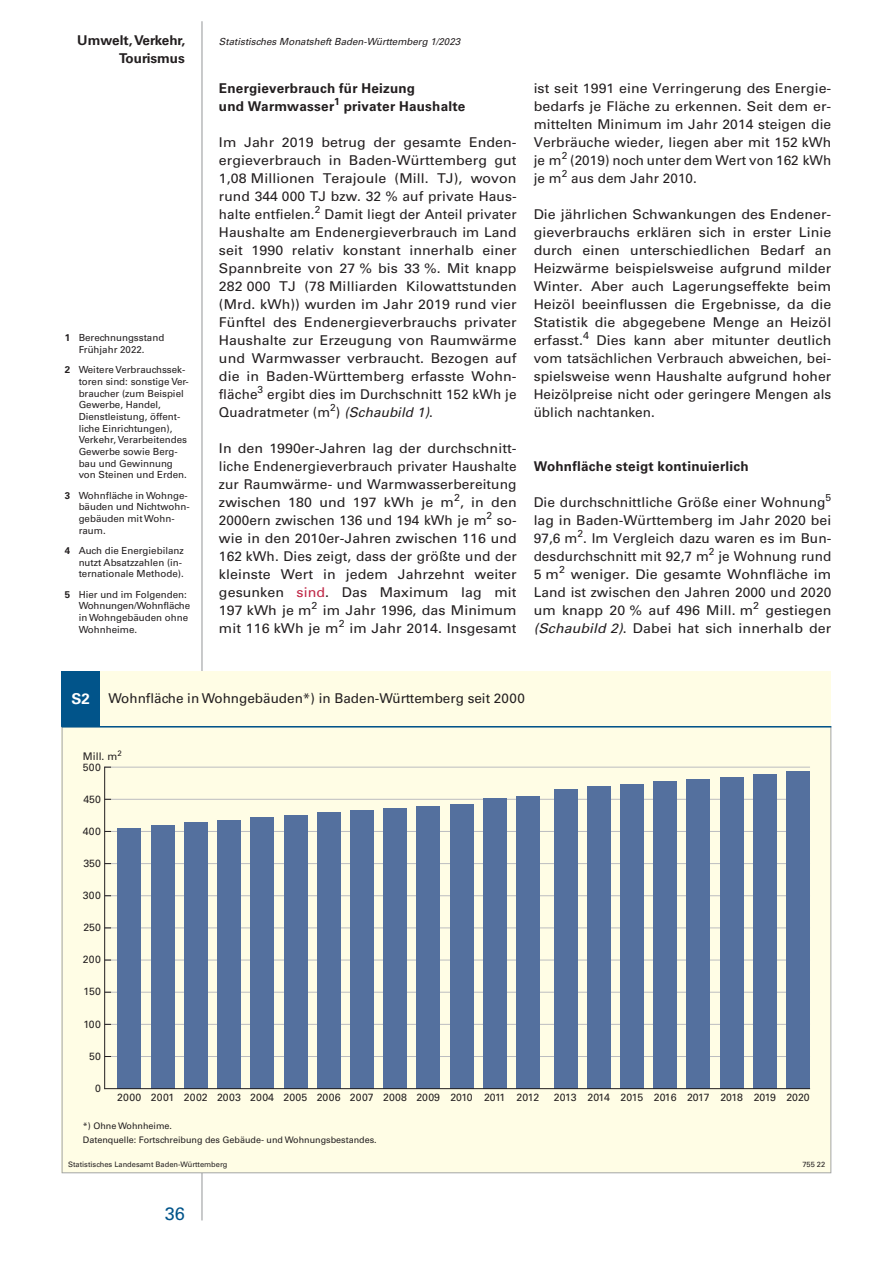
<style>
.page{position:relative;width:893px;height:1263px;background:#fff}
.page>*{position:absolute;margin:0;border:0;box-sizing:border-box;transform-origin:0 0}
.t1{font:18px "Univers";color:#01548a}
.Fließtext{font:13.5px/18px "Univers";letter-spacing:.005em;color:#231f20;text-align:justify;scale:1.05 1}
.Fließtext-2{font:13.5px/18px "Univers";letter-spacing:.005em;color:#231f20;text-align:justify}
.Kapitelzwischenübers{font:700 13.5px/18px "Univers";letter-spacing:.015em;color:#231f20}
.Kopfzeile_Beitragsth{font:700 13.5px "Univers";color:#231f20}
.t2{font:10.5px "Univers";color:#231f20}
.t3{font:9.75px/11.7px "Univers";color:#231f20}
.Kopfzeile_Ausgabe{font:italic 9.75px "Univers";color:#231f20}
.t4{font:9px/13.5px "Univers";color:#231f20}
.t5{font:7.5px "Univers";color:#231f20}
.s1{font-weight:700}
.s2{font-style:italic}
.s3{color:#bf2645}
.s4{font-weight:700;font-size:15px;color:#fff}
</style>
<div class="page">
<hr style="left:202px;top:21px;width:1px;height:1199px;background:#939598">
<div style="left:62px;top:671px;width:769px;height:502px;background:#fffde5"></div>
<div style="left:62px;top:671px;width:38px;height:56px;background:#01548a"></div>
<svg style="left:62px;top:727px;width:769px;height:446px"></svg>
<hr style="left:105px;top:1056px;width:705px;height:1px;background:#bcbdc0">
<hr style="left:105px;top:1024px;width:705px;height:1px;background:#bcbdc0">
<hr style="left:105px;top:992px;width:705px;height:1px;background:#bcbdc0">
<hr style="left:105px;top:960px;width:705px;height:1px;background:#bcbdc0">
<hr style="left:105px;top:928px;width:705px;height:1px;background:#bcbdc0">
<hr style="left:105px;top:895px;width:705px;height:1px;background:#bcbdc0">
<hr style="left:105px;top:863px;width:705px;height:1px;background:#bcbdc0">
<hr style="left:105px;top:831px;width:705px;height:1px;background:#bcbdc0">
<hr style="left:105px;top:799px;width:705px;height:1px;background:#bcbdc0">
<hr style="left:105px;top:767px;width:705px;height:1px;background:#bcbdc0">
<hr style="left:104px;top:767px;width:1px;height:322px;background:#231f20">
<div style="left:117px;top:828px;width:24px;height:261px;background:#54709e"></div>
<div style="left:151px;top:825px;width:24px;height:264px;background:#54709e"></div>
<div style="left:184px;top:822px;width:24px;height:267px;background:#54709e"></div>
<div style="left:217px;top:820px;width:24px;height:269px;background:#54709e"></div>
<div style="left:250px;top:817px;width:24px;height:272px;background:#54709e"></div>
<div style="left:284px;top:815px;width:23px;height:274px;background:#54709e"></div>
<div style="left:317px;top:812px;width:24px;height:277px;background:#54709e"></div>
<div style="left:350px;top:810px;width:24px;height:279px;background:#54709e"></div>
<div style="left:383px;top:808px;width:24px;height:281px;background:#54709e"></div>
<div style="left:416px;top:806px;width:24px;height:283px;background:#54709e"></div>
<div style="left:450px;top:804px;width:24px;height:285px;background:#54709e"></div>
<div style="left:483px;top:798px;width:24px;height:291px;background:#54709e"></div>
<div style="left:516px;top:796px;width:24px;height:293px;background:#54709e"></div>
<div style="left:554px;top:789px;width:23px;height:300px;background:#54709e"></div>
<div style="left:587px;top:786px;width:24px;height:303px;background:#54709e"></div>
<div style="left:620px;top:784px;width:24px;height:305px;background:#54709e"></div>
<div style="left:653px;top:782px;width:24px;height:307px;background:#54709e"></div>
<div style="left:686px;top:779px;width:24px;height:310px;background:#54709e"></div>
<div style="left:720px;top:777px;width:24px;height:312px;background:#54709e"></div>
<div style="left:753px;top:774px;width:24px;height:315px;background:#54709e"></div>
<div style="left:786px;top:772px;width:24px;height:317px;background:#54709e"></div>
<hr style="left:105px;top:1088px;width:705px;height:1px;background:#231f20">
<hr style="left:62px;top:726px;width:769px;height:1px;background:#01548a">
<p class="Kopfzeile_Beitragsth" style="left:77px;top:32px;width:110px">Umwelt, Verkehr,</p>
<p class="Kopfzeile_Ausgabe" style="left:219px;top:35px;width:243px">Statistisches Monatsheft Baden-Württemberg 1/2023</p>
<p class="Kopfzeile_Beitragsth" style="left:119px;top:50px;width:67px">Tourismus</p>
<p class="t3" style="left:65px;top:332px;width:101px;text-align:center"><span class="s1">1</span> Berechnungsstand<br>Frühjahr 2022.</p>
<p class="t3" style="left:79px;top:364px;width:112px;text-indent:-14px"><span class="s1">2</span> Weitere Verbrauchssek&shy;toren sind: sonstige Ver&shy;braucher (zum Beispiel<br>Gewerbe, Handel,<br>Dienstleistung, öffent&shy;liche Einrichtungen),<br>Verkehr, Verarbeitendes<br>Gewerbe sowie Berg&shy;bau und Gewinnung von Steinen und Erden.</p>
<p class="t3" style="left:79px;top:489px;width:113px;text-indent:-14px"><span class="s1">3</span> Wohnfläche in Wohnge&shy;bäuden und Nichtwohn&shy;gebäuden mit Wohn&shy;raum.</p>
<p class="t3" style="left:79px;top:545px;width:107px;text-indent:-14px"><span class="s1">4</span> Auch die Energiebilanz nutzt Absatzzahlen (in&shy;ternationale Methode).</p>
<p class="t3" style="left:79px;top:588px;width:113px;text-indent:-14px"><span class="s1">5</span> Hier und im Folgenden:<br>Wohnungen/Wohnfläche in Wohngebäuden ohne<br>Wohnheime.</p>
<p class="Kapitelzwischenübers" style="left:219px;top:79px;width:248px">Energieverbrauch für Heizung<br>und Warmwasser<sup>1</sup> privater Haushalte</p>
<p class="Fließtext" style="left:219px;top:133px;width:285px">Im Jahr 2019 betrug der gesamte Enden&shy;ergieverbrauch in Baden-Württemberg gut 1,08 Millionen Terajoule (Mill. TJ), wovon rund 344 000 TJ bzw. 32 % auf private Haus&shy;halte entfielen.<sup>2</sup> Damit liegt der Anteil privater Haushalte am Endenergieverbrauch im Land seit 1990 relativ konstant innerhalb einer Spannbreite von 27 % bis 33 %. Mit knapp 282 000 TJ (78 Milliarden Kilowattstunden (Mrd. kWh)) wurden im Jahr 2019 rund vier Fünftel des Endenergieverbrauchs privater Haushalte zur Erzeugung von Raumwärme und Warmwasser verbraucht. Bezogen auf die in Baden-Württemberg erfasste Wohn&shy;fläche<sup>3</sup> ergibt dies im Durchschnitt 152 kWh je Quadratmeter (m<sup>2</sup>) <span class="s2">(Schaubild 1)</span>.</p>
<p class="Fließtext" style="left:219px;top:439px;width:285px">In den 1990er-Jahren lag der durchschnitt&shy;liche Endenergieverbrauch privater Haushalte zur Raumwärme- und Warmwasserbereitung zwischen 180 und 197 kWh je m<sup>2</sup>, in den 2000ern zwischen 136 und 194 kWh je m<sup>2</sup> so&shy;wie in den 2010er-Jahren zwischen 116 und 162 kWh. Dies zeigt, dass der größte und der kleinste Wert in jedem Jahrzehnt weiter gesunken <span class="s3">sind</span>. Das Maximum lag mit 197 kWh je m<sup>2</sup> im Jahr 1996, das Minimum mit 116 kWh je m<sup>2</sup> im Jahr 2014. Insgesamt</p>
<p class="Fließtext" style="left:534px;top:79px;width:285px">ist seit 1991 eine Verringerung des Energie&shy;bedarfs je Fläche zu erkennen. Seit dem er&shy;mittelten Minimum im Jahr 2014 steigen die Verbräuche wieder, liegen aber mit 152 kWh je m<sup>2</sup> (2019) noch unter dem Wert von 162 kWh je m<sup>2</sup> aus dem Jahr 2010.</p>
<p class="Fließtext" style="left:534px;top:205px;width:285px">Die jährlichen Schwankungen des Endener&shy;gieverbrauchs erklären sich in erster Linie durch einen unterschiedlichen Bedarf an Heizwärme beispielsweise aufgrund milder Winter. Aber auch Lagerungseffekte beim Heizöl beeinflussen die Ergebnisse, da die Statistik die abgegebene Menge an Heizöl erfasst.<sup>4</sup> Dies kann aber mitunter deutlich vom tatsächlichen Verbrauch abweichen, bei&shy;spielsweise wenn Haushalte aufgrund hoher Heizölpreise nicht oder geringere Mengen als üblich nachtanken.</p>
<p class="Kapitelzwischenübers" style="left:534px;top:457px;width:217px">Wohnfläche steigt kontinuierlich</p>
<p class="Fließtext-2" style="left:534px;top:493px;width:299px">Die durchschnittliche Größe einer Wohnung<sup>5 </sup>lag in Baden-Württemberg im Jahr 2020 bei 97,6 m<sup>2</sup>. Im Vergleich dazu waren es im Bun&shy;desdurchschnitt mit 92,7 m<sup>2</sup> je Wohnung rund 5 m<sup>2</sup> weniger. Die gesamte Wohnfläche im Land ist zwischen den Jahren 2000 und 2020 um knapp 20 % auf 496 Mill. m<sup>2</sup> gestiegen <span class="s2">(Schaubild 2)</span>. Dabei hat sich innerhalb der</p>
<p class="Fließtext-2" style="left:72px;top:690px;width:455px"><span class="s4">S2</span> Wohnfläche in Wohngebäuden*) in Baden-Württemberg seit 2000</p>
<p class="t2" style="left:83px;top:750px;width:40px">Mill. m<sup>2</sup></p>
<p class="t2" style="left:83px;top:761px;width:19px">500</p>
<p class="t2" style="left:83px;top:793px;width:19px">450</p>
<p class="t2" style="left:83px;top:825px;width:19px">400</p>
<p class="t2" style="left:83px;top:857px;width:19px">350</p>
<p class="t2" style="left:83px;top:889px;width:19px">300</p>
<p class="t2" style="left:83px;top:921px;width:19px">250</p>
<p class="t2" style="left:83px;top:953px;width:19px">200</p>
<p class="t2" style="left:83px;top:985px;width:19px">150</p>
<p class="t2" style="left:83px;top:1018px;width:19px">100</p>
<p class="t2" style="left:89px;top:1050px;width:13px">50</p>
<p class="t2" style="left:95px;top:1082px;width:7px">0</p>
<p class="t2" style="left:117px;top:1091px;width:423px">2000 2001 2002 2003 2004 2005 2006 2007 2008 2009 2010 2011 2012</p>
<p class="t2" style="left:554px;top:1091px;width:257px">2013 2014 2015 2016 2017 2018 2019 2020</p>
<p class="t4" style="left:83px;top:1119px;width:295px">*) Ohne Wohnheime.<br>Datenquelle: Fortschreibung des Gebäude- und Wohnungsbestandes.</p>
<p class="t5" style="left:68px;top:1159px;width:161px">Statistisches Landesamt Baden-Württemberg</p>
<p class="t5" style="left:802px;top:1159px;width:24px">755 22</p>
<p class="t1" style="left:165px;top:1203px;width:22px">36</p>
</div>
